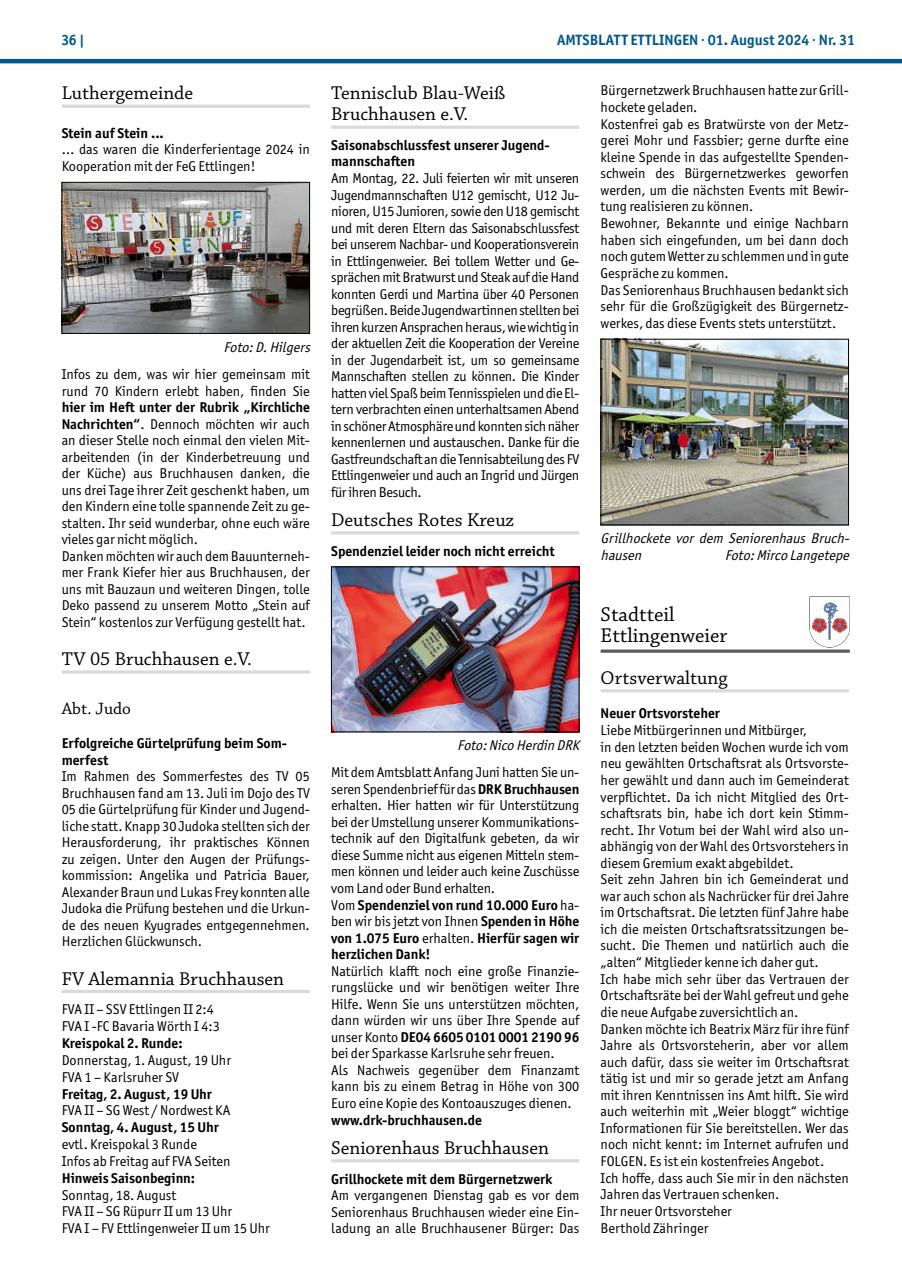
<style>
.page{position:relative;width:902px;height:1280px;background:#fff}
.page>*{position:absolute;margin:0;border:0;box-sizing:border-box;transform-origin:0 0}
.t1{font:21px/21px "Chaparral Pro";color:#000}
.t2{font:19.5px/21px "Chaparral Pro";color:#000}
.t3{font:17.25px "Chaparral Pro";color:#000}
.t4{font:700 15px "Officina Sans ITC Pro";color:#01598b}
.t5{font:14.25px/16.5px "Officina Sans ITC Pro";color:#000}
.t6{font:700 14.25px/16.5px "Officina Sans ITC Pro";color:#000}
.t7{font:italic 14.25px/16.5px "Officina Sans ITC Pro";color:#000}
.s1{font-weight:700}
</style>
<div class="page">
<hr style="left:0;top:59px;width:901px;height:4px;background:#01598b">
<hr style="left:62px;top:105px;width:248px;height:3px;background:#d9d9d9">
<hr style="left:62px;top:670px;width:248px;height:4px;background:#e2e2e2">
<hr style="left:62px;top:990px;width:248px;height:3px;background:#d9d9d9">
<img style="left:64px;top:184px;width:244px;height:148px">
<div style="left:62px;top:182px;width:248px;height:152px;border:1px solid #000"></div>
<hr style="left:331px;top:126px;width:248px;height:3px;background:#d9d9d9">
<hr style="left:331px;top:531px;width:248px;height:3px;background:#d9d9d9">
<hr style="left:331px;top:1159px;width:248px;height:3px;background:#d9d9d9">
<img style="left:333px;top:569px;width:244px;height:161px">
<div style="left:331px;top:567px;width:248px;height:165px;border:1px solid #000"></div>
<hr style="left:600px;top:689px;width:248px;height:3px;background:#d9d9d9">
<img style="left:602px;top:341px;width:244px;height:182px">
<div style="left:600px;top:339px;width:248px;height:186px;border:1px solid #000"></div>
<svg style="left:600px;top:649px;width:249px;height:4px"></svg>
<svg style="left:809px;top:596px;width:41px;height:52px"></svg>
<p class="t4" style="left:62px;top:31px;width:24px">36 |</p>
<p class="t4" style="left:557px;top:31px;width:299px">AMTSBLATT ETTLINGEN · 01. August 2024 · Nr. 31</p>
<h2 class="t2" style="left:62px;top:84px;width:133px">Luthergemeinde</h2>
<p class="t6" style="left:62px;top:124px;width:104px">Stein auf Stein ...</p>
<p class="t5" style="left:62px;top:141px;width:250px">… das waren die Kinderferientage 2024 in<br>Kooperation mit der FeG Ettlingen!</p>
<p class="t5" style="left:600px;top:82px;width:250px">Bürgernetzwerk Bruchhausen hatte zur Grill&shy;hockete geladen.<br>Kostenfrei gab es Bratwürste von der Metz&shy;gerei Mohr und Fassbier; gerne durfte eine kleine Spende in das aufgestellte Spenden&shy;schwein des Bürgernetzwerkes geworfen werden, um die nächsten Events mit Bewir&shy;tung realisieren zu können.<br>Bewohner, Bekannte und einige Nachbarn haben sich eingefunden, um bei dann doch noch gutem Wetter zu schlemmen und in gute Gespräche zu kommen.<br>Das Seniorenhaus Bruchhausen bedankt sich sehr für die Großzügigkeit des Bürgernetz&shy;werkes, das diese Events stets unterstützt.</p>
<h2 class="t2" style="left:331px;top:84px;width:176px">Tennisclub Blau-Weiß<br>Bruchhausen e.V.</h2>
<p class="t6" style="left:331px;top:137px;width:220px">Saisonabschlussfest unserer Jugend&shy;mannschaften</p>
<p class="t5" style="left:331px;top:170px;width:250px;text-align:justify">Am Montag, 22. Juli feierten wir mit unseren Jugendmannschaften U12 gemischt, U12 Ju&shy;nioren, U15 Junioren, sowie den U18 gemischt und mit deren Eltern das Saisonabschlussfest bei unserem Nachbar- und Kooperationsverein in Ettlingenweier. Bei tollem Wetter und Ge&shy;sprächen mit Bratwurst und Steak auf die Hand konnten Gerdi und Martina über 40 Personen begrüßen. Beide Jugendwartinnen stellten bei ihren kurzen Ansprachen heraus, wie wichtig in der aktuellen Zeit die Kooperation der Vereine in der Jugendarbeit ist, um so gemeinsame Mannschaften stellen zu können. Die Kinder hatten viel Spaß beim Tennisspielen und die El&shy;tern verbrachten einen unterhaltsamen Abend in schöner Atmosphäre und konnten sich näher kennenlernen und austauschen. Danke für die Gastfreundschaft an die Tennisabteilung des FV Ettlingenweier und auch an Ingrid und Jürgen für ihren Besuch.</p>
<h2 class="t2" style="left:331px;top:510px;width:184px">Deutsches Rotes Kreuz</h2>
<p class="t6" style="left:331px;top:542px;width:225px">Spendenziel leider noch nicht erreicht</p>
<p class="t7" style="left:223px;top:338px;width:92px">Foto:D.Hilgers</p>
<p class="t5" style="left:62px;top:366px;width:250px">Infos zu dem, was wir hier gemeinsam mit rund 70 Kindern erlebt haben, finden Sie</p>
<p class="t5" style="left:62px;top:399px;width:250px"><span class="s1">hier im Heft unter der Rubrik „Kirchliche Nachrichten“</span>. Dennoch möchten wir auch an dieser Stelle noch einmal den vielen Mit&shy;arbeitenden (in der Kinderbetreuung und der Küche) aus Bruchhausen danken, die uns drei Tage ihrer Zeit geschenkt haben, um den Kindern eine tolle spannende Zeit zu ge&shy;stalten. Ihr seid wunderbar, ohne euch wäre vieles gar nicht möglich.<br>Danken möchten wir auch dem Bauunterneh&shy;mer Frank Kiefer hier aus Bruchhausen, der uns mit Bauzaun und weiteren Dingen, tolle Deko passend zu unserem Motto „Stein auf Stein“ kostenlos zur Verfügung gestellt hat.</p>
<h2 class="t2" style="left:62px;top:649px;width:192px">TV 05 Bruchhausen e.V.</h2>
<p class="t3" style="left:62px;top:699px;width:71px">Abt. Judo</p>
<p class="t6" style="left:62px;top:735px;width:227px">Erfolgreiche Gürtelprüfung beim Som&shy;merfest</p>
<p class="t5" style="left:62px;top:768px;width:250px;text-align:justify">Im Rahmen des Sommerfestes des TV 05<br>Bruchhausen fand am 13. Juli im Dojo des TV 05 die Gürtelprüfung für Kinder und Jugend&shy;liche statt. Knapp 30 Judoka stellten sich der Herausforderung, ihr praktisches Können zu zeigen. Unter den Augen der Prüfungs&shy;kommission: Angelika und Patricia Bauer, Alexander Braun und Lukas Frey konnten alle Judoka die Prüfung bestehen und die Urkun&shy;de des neuen Kyugrades entgegennehmen.<br>Herzlichen Glückwunsch.</p>
<h2 class="t2" style="left:62px;top:969px;width:224px">FV Alemannia Bruchhausen</h2>
<p class="t5" style="left:62px;top:1001px;width:160px">FVA II – SSV Ettlingen II 2:4<br>FVA I -FC Bavaria Wörth I 4:3</p>
<p class="t6" style="left:62px;top:1035px;width:122px">Kreispokal 2. Runde:</p>
<p class="t5" style="left:62px;top:1051px;width:171px">Donnerstag, 1. August, 19 Uhr<br>FVA 1 – Karlsruher SV</p>
<p class="t6" style="left:62px;top:1085px;width:152px">Freitag, 2. August, 19 Uhr</p>
<p class="t5" style="left:62px;top:1102px;width:170px">FVA II – SG West / Nordwest KA</p>
<p class="t6" style="left:62px;top:1119px;width:159px">Sonntag, 4. August, 15 Uhr</p>
<p class="t5" style="left:62px;top:1136px;width:170px">evtl. Kreispokal 3 Runde<br>Infos ab Freitag auf FVA Seiten</p>
<p class="t6" style="left:62px;top:1169px;width:135px">Hinweis Saisonbeginn:</p>
<p class="t5" style="left:62px;top:1186px;width:210px">Sonntag, 18. August<br>FVA II – SG Rüpurr II um 13 Uhr<br>FVA I – FV Ettlingenweier II um 15 Uhr</p>
<p class="t7" style="left:600px;top:530px;width:253px">Grillhockete vor dem Seniorenhaus Bruch&shy;hausen</p>
<p class="t7" style="left:724px;top:546px;width:129px">Foto:MircoLangetepe</p>
<h1 class="t1" style="left:600px;top:605px;width:128px">Stadtteil<br>Ettlingenweier</h1>
<h2 class="t2" style="left:600px;top:668px;width:128px">Ortsverwaltung</h2>
<p class="t6" style="left:600px;top:705px;width:121px">Neuer Ortsvorsteher</p>
<p class="t5" style="left:600px;top:722px;width:250px">Liebe Mitbürgerinnen und Mitbürger,<br>in den letzten beiden Wochen wurde ich vom neu gewählten Ortschaftsrat als Ortsvorste&shy;her gewählt und dann auch im Gemeinderat verpflichtet. Da ich nicht Mitglied des Ort&shy;schaftsrats bin, habe ich dort kein Stimm&shy;recht. Ihr Votum bei der Wahl wird also un&shy;abhängig von der Wahl des Ortsvorstehers in diesem Gremium exakt abgebildet.<br>Seit zehn Jahren bin ich Gemeinderat und war auch schon als Nachrücker für drei Jahre im Ortschaftsrat. Die letzten fünf Jahre habe ich die meisten Ortschaftsratssitzungen be&shy;sucht. Die Themen und natürlich auch die „alten“ Mitglieder kenne ich daher gut.<br>Ich habe mich sehr über das Vertrauen der Ortschaftsräte bei der Wahl gefreut und gehe die neue Aufgabe zuversichtlich an.<br>Danken möchte ich Beatrix März für ihre fünf Jahre als Ortsvorsteherin, aber vor allem auch dafür, dass sie weiter im Ortschaftsrat tätig ist und mir so gerade jetzt am Anfang mit ihren Kenntnissen ins Amt hilft. Sie wird auch weiterhin mit „Weier bloggt“ wichtige Informationen für Sie bereitstellen. Wer das noch nicht kennt: im Internet aufrufen und FOLGEN. Es ist ein kostenfreies Angebot.<br>Ich hoffe, dass auch Sie mir in den nächsten Jahren das Vertrauen schenken.<br>Ihr neuer Ortsvorsteher<br>Berthold Zähringer</p>
<p class="t7" style="left:457px;top:737px;width:127px">Foto:NicoHerdin DRK</p>
<p class="t5" style="left:331px;top:764px;width:250px">Mit dem Amtsblatt Anfang Juni hatten Sie un&shy;seren Spendenbrief für das <span class="s1">DRK Bruchhausen </span>erhalten. Hier hatten wir für Unterstützung bei der Umstellung unserer Kommunikations&shy;technik auf den Digitalfunk gebeten, da wir diese Summe nicht aus eigenen Mitteln stem&shy;men können und leider auch keine Zuschüsse vom Land oder Bund erhalten.<br>Vom <span class="s1">Spendenziel von rund 10.000 Euro</span> ha&shy;ben wir bis jetzt von Ihnen <span class="s1">Spenden in Höhe von 1.075 Euro</span> erhalten. <span class="s1">Hierfür sagen wir herzlichen Dank!</span></p>
<p class="t5" style="left:331px;top:962px;width:250px">Natürlich klafft noch eine große Finanzie&shy;rungslücke und wir benötigen weiter Ihre Hilfe. Wenn Sie uns unterstützen möchten, dann würden wir uns über Ihre Spende auf unser Konto <span class="s1">DE04 6605 0101 0001 2190 96 </span>bei der Sparkasse Karlsruhe sehr freuen.<br>Als Nachweis gegenüber dem Finanzamt kann bis zu einem Betrag in Höhe von 300<br>Euro eine Kopie des Kontoauszuges dienen.</p>
<p class="t6" style="left:331px;top:1111px;width:152px">www.drk-bruchhausen.de</p>
<h2 class="t2" style="left:331px;top:1138px;width:219px">Seniorenhaus Bruchhausen</h2>
<p class="t6" style="left:331px;top:1170px;width:223px">Grillhockete mit dem Bürgernetzwerk</p>
<p class="t5" style="left:331px;top:1187px;width:250px;text-align:justify">Am vergangenen Dienstag gab es vor dem Seniorenhaus Bruchhausen wieder eine Ein&shy;ladung an alle Bruchhausener Bürger: Das</p>
</div>
